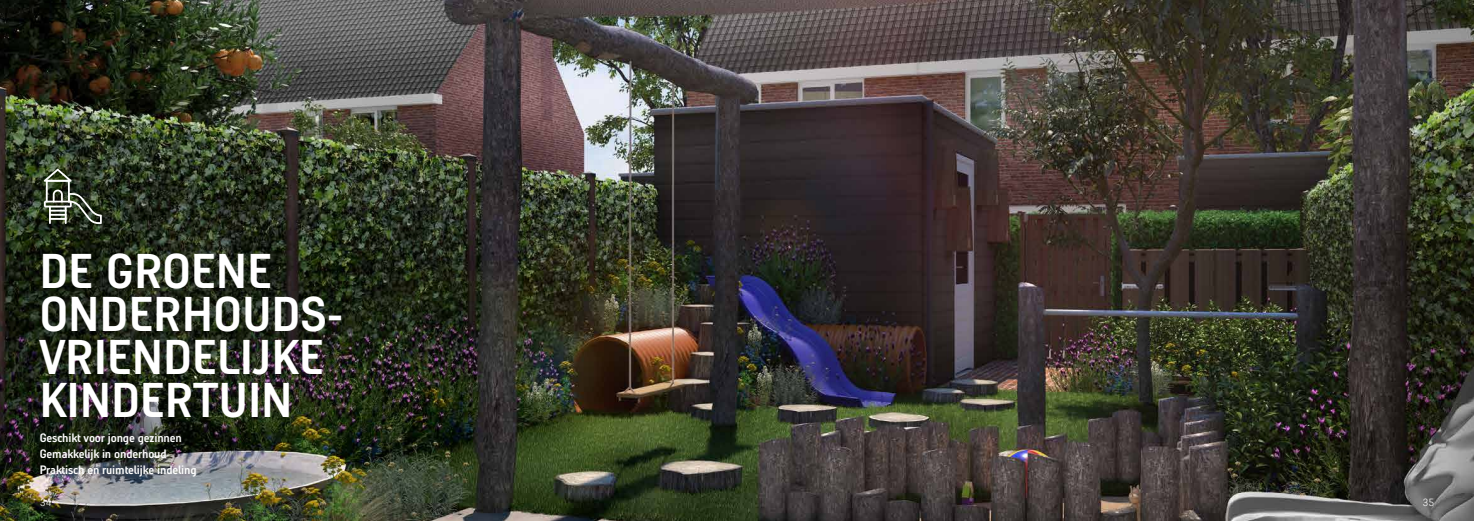
<style>
.page{position:relative;width:1474px;height:521px;background:#fff}
.page>*{position:absolute;margin:0;border:0;box-sizing:border-box;transform-origin:0 0}
.t1{font:700 49px/42.9px "Heijmans Con";letter-spacing:.01em;color:#fff}
.t2{font:700 12.25px/15.8px "Heijmans Con";letter-spacing:-.01em;color:#fff}
.t3{font:300 10.5px "Heijmans";color:#fff}
</style>
<div class="page">
<img style="left:0;top:0;width:1473px;height:521px">
<svg style="left:44px;top:169px;width:58px;height:55px;background:#505a49"></svg>
<h1 class="t1" style="left:40px;top:251px;width:304px">DE GROENE<br>ONDERHOUDS-<br>VRIENDELIJKE<br>KINDERTUIN</h1>
<p class="t2" style="left:40px;top:430px;width:158px">Geschikt voor jonge gezinnen<br>Gemakkelijk in onderhoud<br>Praktisch en ruimtelijke indeling</p>
<p class="t3" style="left:40px;top:496px;width:13px">34</p>
<p class="t3" style="left:1422px;top:496px;width:13px">35</p>
</div>
